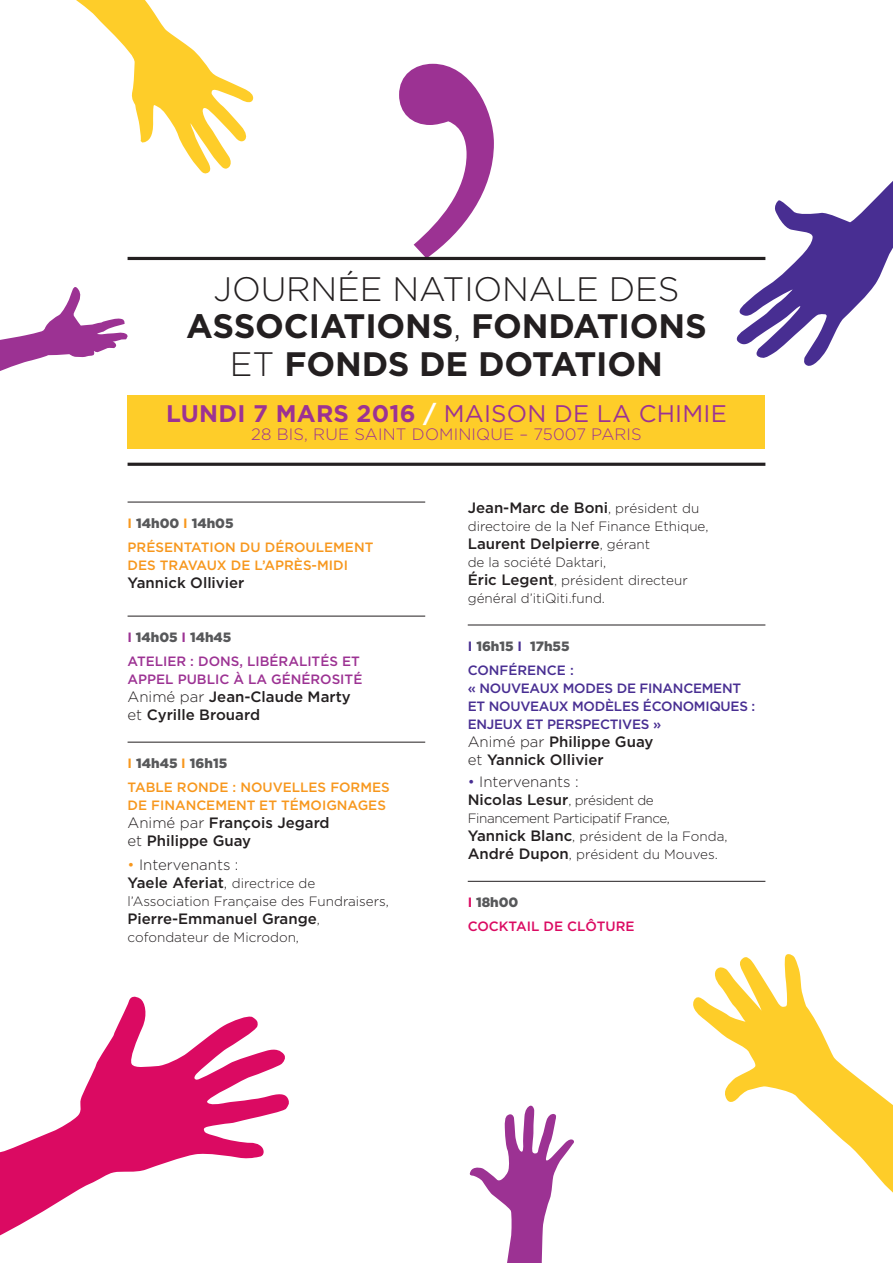
<style>
.page{position:relative;width:893px;height:1263px;background:#fff}
.page>*{position:absolute;margin:0;border:0;box-sizing:border-box;transform-origin:0 0}
.t1{font:700 33.9px/37.5px "Gotham";letter-spacing:-.005em;color:#231f20;text-align:center}
.t2{font:24px "Gotham";letter-spacing:.01em;color:#9c3293}
.t3{font:300 16.5px "Gotham";letter-spacing:.01em;color:#9c3293}
.t4{font:500 15px/18px "Gotham";color:#231f20}
.t5{font:300 15px/18px "Gotham";color:#231f20}
.t6{font:300 13.5px/18px "Gotham";color:#231f20}
.t7{font:500 13.5px/24px "Gotham";color:#f7971d}
.t8{font:300 13.5px/18px "Gotham";letter-spacing:-.025em;color:#231f20}
.t9{font:500 13.5px/18px "Gotham";letter-spacing:-.02em;color:#482e92}
.t10{font:500 13.5px/24px "Gotham";color:#9c3293}
.t11{font:500 13.5px/24px "Gotham";color:#482e92}
.t12{font:500 13.5px/24px "Gotham";color:#db0a62}
.s1{font-weight:300}
.s2{font-weight:700}
.s3{font-weight:700;color:#fff}
.s4{font-weight:900;color:#57585a}
.s5{color:#f7971d}
.s6{font-weight:500}
.s7{font-size:13.5px}
.s8{font-weight:300;font-size:13.5px}
.s9{font-weight:500;font-size:15px}
.s10{color:#482e92}
</style>
<div class="page">
<svg style="left:0;top:287px;width:128px;height:84px"></svg>
<svg style="left:76px;top:0;width:178px;height:174px"></svg>
<svg style="left:469px;top:1105px;width:105px;height:158px"></svg>
<svg style="left:0;top:996px;width:289px;height:240px"></svg>
<svg style="left:693px;top:954px;width:200px;height:239px"></svg>
<hr style="left:128px;top:502px;width:297px;height:1px;background:#231f20">
<hr style="left:128px;top:616px;width:297px;height:1px;background:#231f20">
<hr style="left:128px;top:742px;width:297px;height:1px;background:#231f20">
<hr style="left:468px;top:625px;width:297px;height:1px;background:#231f20">
<hr style="left:468px;top:881px;width:297px;height:1px;background:#231f20">
<svg style="left:399px;top:64px;width:95px;height:193px"></svg>
<hr style="left:128px;top:257px;width:637px;height:3px;background:#231f20">
<hr style="left:128px;top:463px;width:637px;height:3px;background:#231f20">
<svg style="left:734px;top:181px;width:159px;height:185px"></svg>
<div style="left:128px;top:395px;width:637px;height:36px;background:#fecd29"></div>
<div style="left:128px;top:428px;width:637px;height:21px;background:#fecd29"></div>
<h1 class="t1" style="left:186px;top:269px;width:522px"><span class="s1">JOURNÉE NATIONALE DES<br></span>ASSOCIATIONS<span class="s1">,</span> FONDATIONS<br><span class="s1">ET</span> FONDS DE DOTATION</h1>
<h2 class="t2" style="left:166px;top:400px;width:562px"><span class="s2">LUNDI 7 MARS 2016</span> <span class="s3">/</span> MAISON DE LA CHIMIE</h2>
<p class="t3" style="left:251px;top:425px;width:392px">28 BIS, RUE SAINT DOMINIQUE – 75007 PARIS</p>
<p class="t7" style="left:128px;top:511px;width:247px"><span class="s2">I</span> <span class="s4">14h00</span> <span class="s2">I</span> <span class="s4">14h05<br></span>PRÉSENTATION DU DÉROULEMENT</p>
<p class="t7" style="left:128px;top:553px;width:222px">DES TRAVAUX DE L’APRÈS-MIDI</p>
<p class="t4" style="left:128px;top:573px;width:118px">Yannick Ollivier</p>
<p class="t10" style="left:128px;top:625px;width:234px"><span class="s2">I</span> <span class="s4">14h05</span> <span class="s2">I</span> <span class="s4">14h45<br></span>ATELIER : DONS, LIBÉRALITÉS ET</p>
<p class="t10" style="left:128px;top:667px;width:236px">APPEL PUBLIC À LA GÉNÉROSITÉ</p>
<p class="t4" style="left:128px;top:687px;width:225px"><span class="s1">Animé par</span> Jean-Claude Marty <span class="s1">et</span> Cyrille Brouard</p>
<p class="t7" style="left:128px;top:751px;width:264px"><span class="s2">I</span> <span class="s4">14h45</span> <span class="s2">I</span> <span class="s4">16h15<br></span>TABLE RONDE : NOUVELLES FORMES</p>
<p class="t7" style="left:128px;top:793px;width:260px">DE FINANCEMENT ET TÉMOIGNAGES</p>
<p class="t4" style="left:128px;top:813px;width:204px"><span class="s1">Animé par</span> François Jegard <span class="s1">et</span> Philippe Guay</p>
<p class="t5" style="left:128px;top:855px;width:189px"><span class="s5">•</span> Intervenants :<br><span class="s6">Yaele Aferiat</span>, <span class="s7">directrice de</span></p>
<p class="t6" style="left:128px;top:892px;width:263px">l’Association Française des Fundraisers,</p>
<p class="t4" style="left:128px;top:909px;width:194px">Pierre-Emmanuel Grange<span class="s8">,</span></p>
<p class="t6" style="left:128px;top:928px;width:173px">cofondateur de Microdon,</p>
<p class="t4" style="left:468px;top:498px;width:233px">Jean-Marc de Boni<span class="s8">, président du</span></p>
<p class="t6" style="left:468px;top:517px;width:242px">directoire de la Nef Finance Ethique,</p>
<p class="t4" style="left:468px;top:534px;width:184px">Laurent Delpierre<span class="s8">, gérant</span></p>
<p class="t6" style="left:468px;top:553px;width:221px">de la société Daktari,<br><span class="s9">Éric Legent</span>, président directeur général d’itiQiti.fund.</p>
<p class="t11" style="left:468px;top:634px;width:108px"><span class="s2">I</span> <span class="s4">16h15</span> <span class="s2">I</span> <span class="s4">17h55<br></span>CONFÉRENCE :</p>
<p class="t9" style="left:468px;top:679px;width:289px">« NOUVEAUX MODES DE FINANCEMENT<br>ET NOUVEAUX MODÈLES ÉCONOMIQUES :<br>ENJEUX ET PERSPECTIVES »</p>
<p class="t4" style="left:468px;top:732px;width:187px"><span class="s1">Animé par</span> Philippe Guay <span class="s1">et</span> Yannick Ollivier</p>
<p class="t5" style="left:468px;top:772px;width:188px"><span class="s10">•</span> Intervenants :<br><span class="s6">Nicolas Lesur</span><span class="s7">, président de</span></p>
<p class="t8" style="left:468px;top:809px;width:261px">Financement Participatif France,<br><span class="s9">Yannick Blanc</span>, président de la Fonda,<br><span class="s9">André Dupon</span>, président du Mouves.</p>
<p class="t12" style="left:468px;top:890px;width:168px"><span class="s2">I</span> <span class="s4">18h00<br></span>COCKTAIL DE CLÔTURE</p>
</div>
